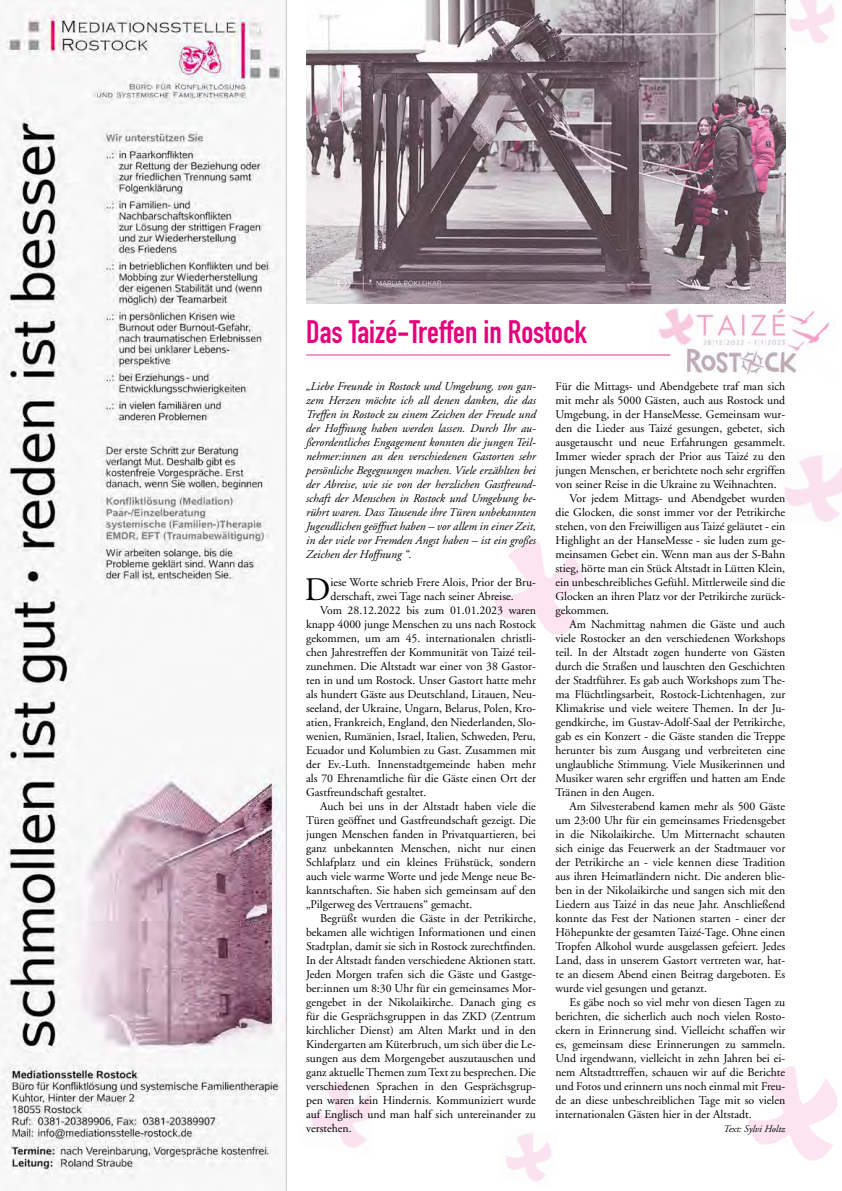
<style>
.page{position:relative;width:842px;height:1191px;background:#fff}
.page>*{position:absolute;margin:0;border:0;box-sizing:border-box;transform-origin:0 0}
.fließtext{font:32.9px "Adobe Garamond";color:#000}
.t1{font:32px "DIN Engschrift";color:#e5007c}
.fließtext-2{font:11.8px/14px "Adobe Garamond";color:#000;text-align:justify}
.fließtext-3{font:italic 11.8px/14px "Adobe Garamond";color:#000;text-align:justify}
.fließtext-4{font:italic 10px "Adobe Garamond";color:#000}
</style>
<div class="page">
<img style="left:652px;top:303px;width:178px;height:72px">
<img style="left:748px;top:1066px;width:90px;height:95px">
<img style="left:784px;top:455px;width:58px;height:67px">
<img style="left:785px;top:0;width:50px;height:49px">
<img style="left:505px;top:1133px;width:47px;height:49px">
<img style="left:311px;top:1081px;width:60px;height:67px">
<img style="left:493px;top:541px;width:90px;height:94px">
<img style="left:0;top:0;width:286px;height:1191px">
<hr style="left:286px;top:0;width:1px;height:1191px;background:#c5c6c6">
<hr style="left:306px;top:354px;width:364px;height:1px;background:#e5007c">
<img style="left:306px;top:0;width:479px;height:303px">
<p class="t1" style="left:306px;top:313px;width:282px">Das Taizé-Treffen in Rostock</p>
<p class="fließtext-3" style="left:306px;top:379px;width:231px">„Liebe Freunde in Rostock und Umgebung, von gan&shy;zem Herzen möchte ich all denen danken, die das Treffen in Rostock zu einem Zeichen der Freude und der Hoffnung haben werden lassen. Durch Ihr au&shy;ßerordentliches Engagement konnten die jungen Teil&shy;nehmer:innen an den verschiedenen Gastorten sehr persönliche Begegnungen machen. Viele erzählten bei der Abreise, wie sie von der herzlichen Gastfreund&shy;schaft der Menschen in Rostock und Umgebung be&shy;rührt waren. Dass Tausende ihre Türen unbekannten Jugendlichen geöffnet haben – vor allem in einer Zeit, in der viele vor Fremden Angst haben – ist ein großes Zeichen der Hoffnung “.</p>
<p class="fließtext" style="left:305px;top:572px;width:27px">D</p>
<p class="fließtext-2" style="left:330px;top:575px;width:207px">iese Worte schrieb Frere Alois, Prior der Bru&shy;derschaft, zwei Tage nach seiner Abreise.</p>
<p class="fließtext-2" style="left:306px;top:603px;width:231px;text-indent:14px">Vom 28.12.2022 bis zum 01.01.2023 waren knapp 4000 junge Menschen zu uns nach Rostock gekommen, um am 45. internationalen christli&shy;chen Jahrestreffen der Kommunität von Taizé teil&shy;zunehmen. Die Altstadt war einer von 38 Gastor&shy;ten in und um Rostock. Unser Gastort hatte mehr als hundert Gäste aus Deutschland, Litauen, Neu&shy;seeland, der Ukraine, Ungarn, Belarus, Polen, Kro&shy;atien, Frankreich, England, den Niederlanden, Slo&shy;wenien, Rumänien, Israel, Italien, Schweden, Peru, Ecuador und Kolumbien zu Gast. Zusammen mit der Ev.-Luth. Innenstadtgemeinde haben mehr als 70 Ehrenamtliche für die Gäste einen Ort der Gastfreundschaft gestaltet.</p>
<p class="fließtext-2" style="left:306px;top:799px;width:231px;text-indent:14px">Auch bei uns in der Altstadt haben viele die Türen geöffnet und Gastfreundschaft gezeigt. Die jungen Menschen fanden in Privatquartieren, bei ganz unbekannten Menschen, nicht nur einen Schlafplatz und ein kleines Frühstück, sondern auch viele warme Worte und jede Menge neue Be&shy;kanntschaften. Sie haben sich gemeinsam auf den „Pilgerweg des Vertrauens“ gemacht.</p>
<p class="fließtext-2" style="left:306px;top:911px;width:231px;text-indent:14px">Begrüßt wurden die Gäste in der Petrikirche, bekamen alle wichtigen Informationen und einen Stadtplan, damit sie sich in Rostock zurechtfinden.<br>In der Altstadt fanden verschiedene Aktionen statt.<br>Jeden Morgen trafen sich die Gäste und Gastge&shy;ber:innen um 8:30 Uhr für ein gemeinsames Mor&shy;gengebet in der Nikolaikirche. Danach ging es für die Gesprächsgruppen in das ZKD (Zentrum kirchlicher Dienst) am Alten Markt und in den Kindergarten am Küterbruch, um sich über die Le&shy;sungen aus dem Morgengebet auszutauschen und ganz aktuelle Themen zum Text zu besprechen. Die verschiedenen Sprachen in den Gesprächsgrup&shy;pen waren kein Hindernis. Kommuniziert wurde auf Englisch und man half sich untereinander zu verstehen.</p>
<p class="fließtext-2" style="left:555px;top:379px;width:231px">Für die Mittags- und Abendgebete traf man sich mit mehr als 5000 Gästen, auch aus Rostock und Umgebung, in der HanseMesse. Gemeinsam wur&shy;den die Lieder aus Taizé gesungen, gebetet, sich ausgetauscht und neue Erfahrungen gesammelt.<br>Immer wieder sprach der Prior aus Taizé zu den jungen Menschen, er berichtete noch sehr ergriffen von seiner Reise in die Ukraine zu Weihnachten.</p>
<p class="fließtext-2" style="left:555px;top:491px;width:231px;text-indent:14px">Vor jedem Mittags- und Abendgebet wurden die Glocken, die sonst immer vor der Petrikirche stehen, von den Freiwilligen aus Taizé geläutet - ein Highlight an der HanseMesse - sie luden zum ge&shy;meinsamen Gebet ein. Wenn man aus der S-Bahn stieg, hörte man ein Stück Altstadt in Lütten Klein, ein unbeschreibliches Gefühl. Mittlerweile sind die Glocken an ihren Platz vor der Petrikirche zurück&shy;gekommen.</p>
<p class="fließtext-2" style="left:555px;top:617px;width:231px;text-indent:14px">Am Nachmittag nahmen die Gäste und auch viele Rostocker an den verschiedenen Workshops teil. In der Altstadt zogen hunderte von Gästen durch die Straßen und lauschten den Geschichten der Stadtführer. Es gab auch Workshops zum The&shy;ma Flüchtlingsarbeit, Rostock-Lichtenhagen, zur Klimakrise und viele weitere Themen. In der Ju&shy;gendkirche, im Gustav-Adolf-Saal der Petrikirche, gab es ein Konzert - die Gäste standen die Treppe herunter bis zum Ausgang und verbreiteten eine unglaubliche Stimmung. Viele Musikerinnen und Musiker waren sehr ergriffen und hatten am Ende Tränen in den Augen.</p>
<p class="fließtext-2" style="left:555px;top:799px;width:231px;text-indent:14px">Am Silvesterabend kamen mehr als 500 Gäste um 23:00 Uhr für ein gemeinsames Friedensgebet in die Nikolaikirche. Um Mitternacht schauten sich einige das Feuerwerk an der Stadtmauer vor der Petrikirche an - viele kennen diese Tradition aus ihren Heimatländern nicht. Die anderen blie&shy;ben in der Nikolaikirche und sangen sich mit den Liedern aus Taizé in das neue Jahr. Anschließend konnte das Fest der Nationen starten - einer der Höhepunkte der gesamten Taizé-Tage. Ohne einen Tropfen Alkohol wurde ausgelassen gefeiert. Jedes Land, dass in unserem Gastort vertreten war, hat&shy;te an diesem Abend einen Beitrag dargeboten. Es wurde viel gesungen und getanzt.</p>
<p class="fließtext-2" style="left:555px;top:995px;width:231px;text-indent:14px">Es gäbe noch so viel mehr von diesen Tagen zu berichten, die sicherlich auch noch vielen Rosto&shy;ckern in Erinnerung sind. Vielleicht schaffen wir es, gemeinsam diese Erinnerungen zu sammeln.<br>Und irgendwann, vielleicht in zehn Jahren bei ei&shy;nem Altstadttreffen, schauen wir auf die Berichte und Fotos und erinnern uns noch einmal mit Freu&shy;de an diese unbeschreiblichen Tage mit so vielen internationalen Gästen hier in der Altstadt.</p>
<p class="fließtext-4" style="left:724px;top:1123px;width:63px">Text: Sylvi Holtz</p>
</div>
